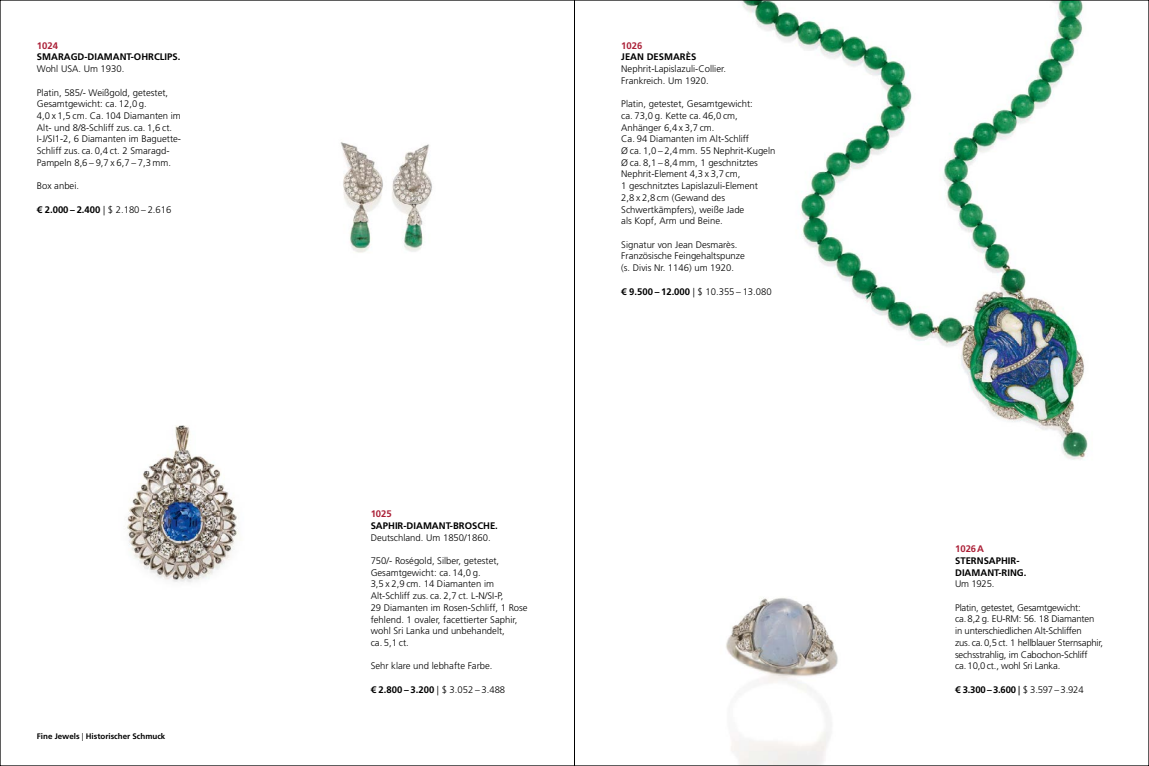
<style>
.page{position:relative;width:1149px;height:766px;background:#fff}
.page>*{position:absolute;margin:0;border:0;box-sizing:border-box;transform-origin:0 0}
.t1{font:300 9.5px/11.7px "Frutiger LT Std";color:#000}
.t2{font:300 9.5px/11.7px "Frutiger LT Std";letter-spacing:-.02em;color:#000}
.t3{font:700 9.5px/11.7px "Frutiger LT Std";color:#000}
.t4{font:700 9.5px "Frutiger LT Std";color:#ab2037}
.t5{font:700 8px "Frutiger LT Std";color:#000}
.s1{font-weight:700}
.s2{font-weight:300}
.s3{font-weight:400}
</style>
<div class="page">
<img style="left:742px;top:2px;width:346px;height:458px">
<img style="left:340px;top:142px;width:92px;height:111px">
<img style="left:127px;top:425px;width:112px;height:157px">
<img style="left:726px;top:598px;width:112px;height:165px">
<hr style="left:574px;top:0;width:1px;height:765px;background:#000">
<p class="t4" style="left:37px;top:40px;width:23px">1024</p>
<p class="t3" style="left:37px;top:51px;width:145px">SMARAGD-DIAMANT-OHRCLIPS.</p>
<p class="t1" style="left:37px;top:63px;width:89px">Wohl USA. Um 1930.</p>
<p class="t1" style="left:37px;top:86px;width:146px">Platin, 585/- Weißgold, getestet, Gesamtgewicht: ca. 12,0 g.<br>4,0 x 1,5 cm. Ca. 104 Diamanten im Alt- und 8/8-Schliff zus. ca. 1,6 ct.<br>I-J/SI1-2, 6 Diamanten im Baguette-Schliff zus. ca. 0,4 ct. 2 Smaragd-Pampeln 8,6 – 9,7 x 6,7 – 7,3 mm.</p>
<p class="t1" style="left:37px;top:180px;width:44px">Box anbei.</p>
<p class="t1" style="left:37px;top:203px;width:136px"><span class="s1">€ 2.000 – 2.400</span> | $ 2.180 – 2.616</p>
<p class="t5" style="left:37px;top:731px;width:130px">Fine Jewels <span class="s2">|</span> Historischer Schmuck</p>
<p class="t4" style="left:370px;top:508px;width:23px">1025</p>
<p class="t3" style="left:370px;top:519px;width:129px">SAPHIR-DIAMANT-BROSCHE.</p>
<p class="t1" style="left:370px;top:531px;width:121px">Deutschland. Um 1850/1860.</p>
<p class="t1" style="left:370px;top:554px;width:158px">750/- Roségold, Silber, getestet,<br>Gesamtgewicht: ca. 14,0 g.<br>3,5 x 2,9 cm. 14 Diamanten im<br>Alt-Schliff zus. ca. 2,7 ct. L-N/SI-P,<br>29 Diamanten im Rosen-Schliff, 1 Rose fehlend. 1 ovaler, facettierter Saphir, wohl Sri Lanka und unbehandelt,<br>ca. 5,1 ct.</p>
<p class="t1" style="left:370px;top:660px;width:123px">Sehr klare und lebhafte Farbe.</p>
<p class="t1" style="left:370px;top:683px;width:136px"><span class="s1">€ 2.800 – 3.200</span> | $ 3.052 – 3.488</p>
<p class="t4" style="left:621px;top:40px;width:23px">1026</p>
<p class="t3" style="left:621px;top:51px;width:76px">JEAN DESMARÈS</p>
<p class="t1" style="left:621px;top:63px;width:106px">Nephrit-Lapislazuli-Collier.<br>Frankreich. Um 1920.</p>
<p class="t1" style="left:621px;top:98px;width:156px">Platin, getestet, Gesamtgewicht:<br>ca. 73,0 g. Kette ca. 46,0 cm,<br>Anhänger 6,4 x 3,7 cm.<br>Ca. 94 Diamanten im Alt-Schliff<br>Ø ca. 1,0 – 2,4 mm. 55 Nephrit-Kugeln<br>Ø ca. 8,1 – 8,4 mm, 1 geschnitztes<br>Nephrit-Element 4,3 x 3,7 cm,<br>1 geschnitztes Lapislazuli-Element<br>2,8 x 2,8 cm (Gewand des<br>Schwertkämpfers), weiße Jade<br>als Kopf, Arm und Beine.</p>
<p class="t1" style="left:621px;top:239px;width:125px">Signatur von Jean Desmarès.<br>Französische Feingehaltspunze (s. Divis Nr. 1146) um 1920.</p>
<p class="t1" style="left:621px;top:285px;width:152px"><span class="s1">€ 9.500 – 12.000</span> | $ 10.355 – 13.080</p>
<p class="t4" style="left:954px;top:543px;width:30px">1026A</p>
<p class="t3" style="left:954px;top:554px;width:73px">STERNSAPHIR-<br>DIAMANT-RING.</p>
<p class="t1" style="left:954px;top:578px;width:41px">Um 1925.</p>
<p class="t2" style="left:954px;top:601px;width:149px">Platin, getestet, Gesamtgewicht: ca.8,2g. EU-RM: 56. 18 Diamanten in unterschiedlichen Alt-Schliffen<br>zus. ca.0,5ct. 1 hellblauer Sternsaphir, sechsstrahlig, im Cabochon-Schliff ca.10,0 ct., wohl Sri Lanka.</p>
<p class="t3" style="left:954px;top:683px;width:130px">€ 3.300– 3.600 <span class="s3">|</span> <span class="s2">$ 3.597 –3.924</span></p>
</div>
